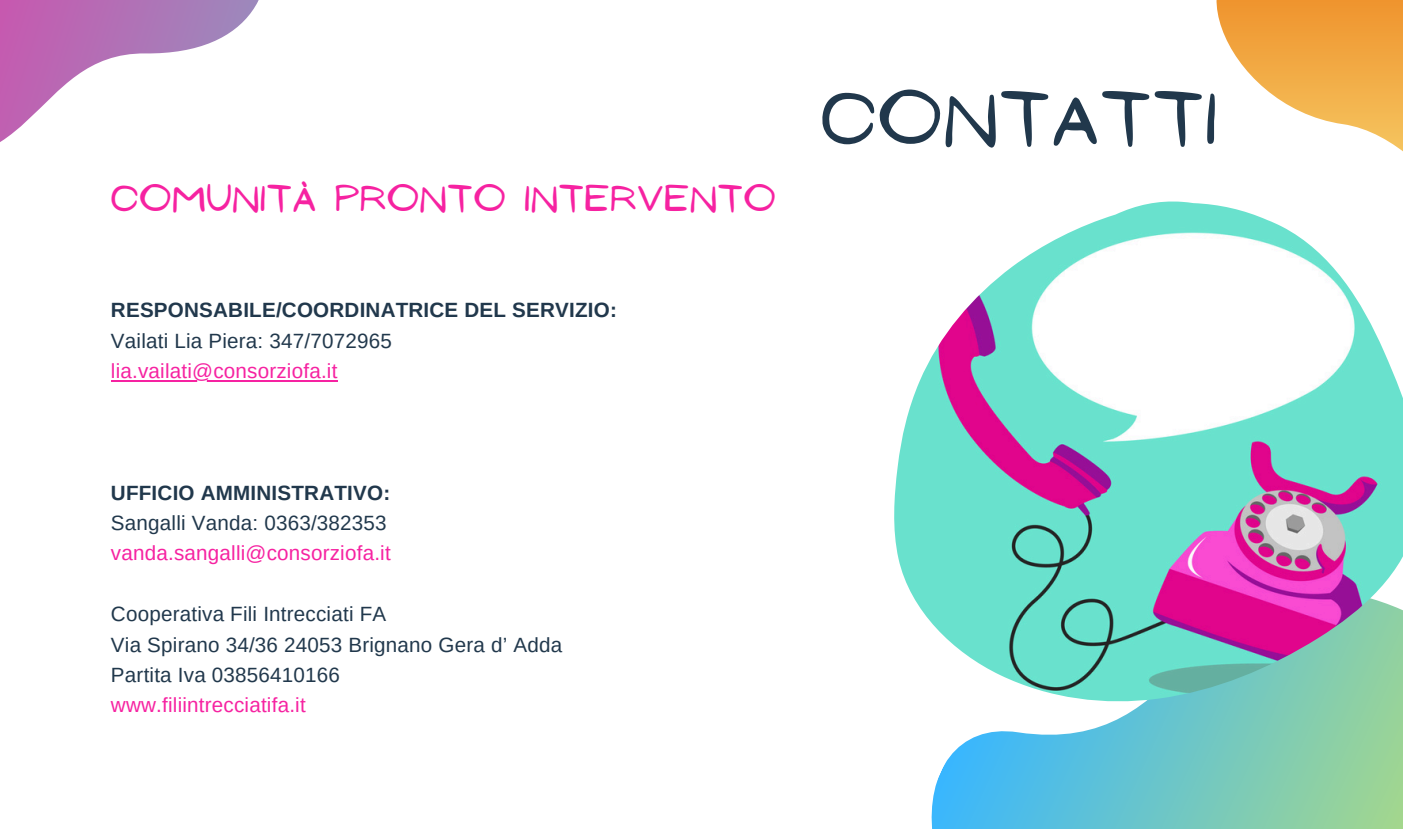
<style>
.page{position:relative;width:1403px;height:829px;background:#fff}
.page>*{position:absolute;margin:0;border:0;box-sizing:border-box;transform-origin:0 0}
.t1{font:68.4px "NF Ananias Regular";letter-spacing:.03em;color:#21384c}
.t2{font:33.98px "NF Ananias Regular";letter-spacing:.03em;color:#f622a1}
.t3{font:20.7px "Arimo";letter-spacing:.01em;color:#21384c}
.t4{font:20.7px "Arimo";letter-spacing:.01em;color:#f622a1}
.t5{font:700 20.7px "Arimo";letter-spacing:.01em;color:#21384c}
</style>
<div class="page">
<svg style="left:0;top:0;width:259px;height:142px"></svg>
<svg style="left:931px;top:701px;width:471px;height:128px;background:#7fcdcc"></svg>
<svg style="left:1216px;top:0;width:186px;height:151px"></svg>
<img style="left:894px;top:201px;width:508px;height:500px">
<hr style="left:111px;top:380px;width:227px;height:1px;background:#f622a1">
<p class="t2" style="left:111px;top:180px;width:666px">COMUNITÀ PRONTO INTERVENTO</p>
<h2 class="t5" style="left:111px;top:298px;width:507px">RESPONSABILE/COORDINATRICE DEL SERVIZIO:</h2>
<p class="t3" style="left:111px;top:329px;width:282px">Vailati Lia Piera: 347/7072965</p>
<p class="t4" style="left:111px;top:359px;width:228px">lia.vailati@consorziofa.it</p>
<p class="t5" style="left:111px;top:481px;width:281px">UFFICIO AMMINISTRATIVO:</p>
<p class="t3" style="left:111px;top:511px;width:277px">Sangalli Vanda: 0363/382353</p>
<p class="t4" style="left:111px;top:541px;width:281px">vanda.sangalli@consorziofa.it</p>
<p class="t3" style="left:111px;top:602px;width:277px">Cooperativa Fili Intrecciati FA</p>
<p class="t3" style="left:111px;top:633px;width:452px">Via Spirano 34/36 24053 Brignano Gera d’ Adda</p>
<p class="t3" style="left:111px;top:663px;width:230px">Partita Iva 03856410166</p>
<p class="t4" style="left:111px;top:693px;width:196px">www.filiintrecciatifa.it</p>
<p class="t1" style="left:820px;top:80px;width:397px">CONTATTI</p>
</div>
